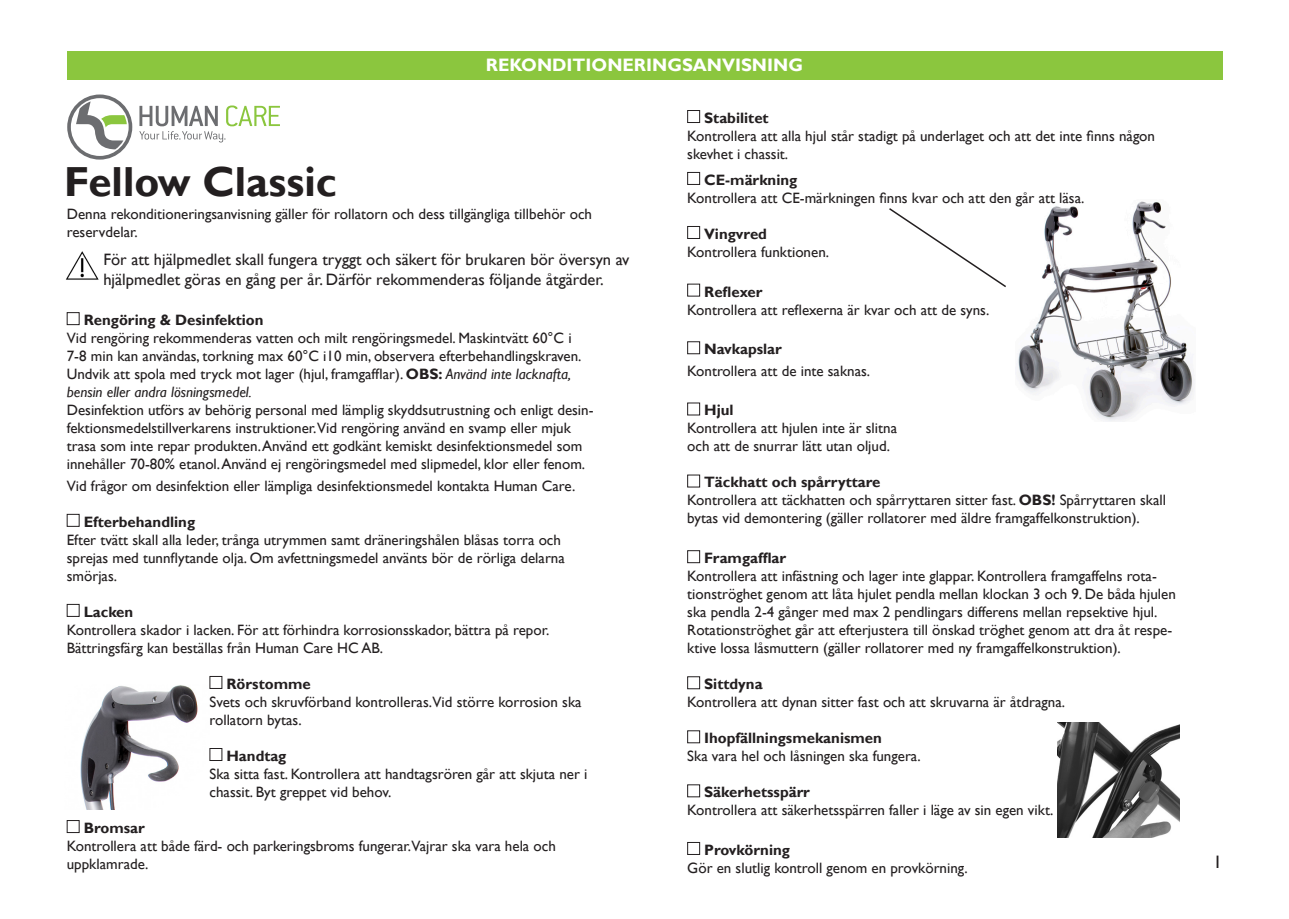
<style>
.page{position:relative;width:1289px;height:919px;background:#fff}
.page>*{position:absolute;margin:0;border:0;box-sizing:border-box;transform-origin:0 0}
.Rubrik_1{font:700 42px "Gill Sans";color:#231f20}
.Rubrik_-_vit{font:700 18px "Gill Sans";color:#fff}
.t1{font:18px "Gill Sans";color:#231f20}
.Brödtext{font:16.5px/19.8px "Gill Sans";color:#231f20}
.Bild___Tabell___Ruta{font:15px/18px "Gill Sans";color:#231f20}
.Bild___Tabell___Ruta-2{font:700 15px "Gill Sans";color:#231f20}
.Rubrik_-_svart{font:15px/18px "Gill Sans";color:#231f20}
.s1{font-weight:700}
.s2{font-style:italic}
</style>
<div class="page">
<div style="left:67px;top:52px;width:1155px;height:28px;background:#8bc63e"></div>
<svg style="left:67px;top:94px;width:65px;height:66px"></svg>
<svg style="left:139px;top:105px;width:141px;height:37px"></svg>
<img style="left:66px;top:251px;width:33px;height:29px">
<img style="left:1018px;top:201px;width:176px;height:220px">
<svg style="left:889px;top:208px;width:117px;height:80px"></svg>
<img style="left:1057px;top:722px;width:122px;height:115px">
<img style="left:80px;top:685px;width:118px;height:124px">
<div style="left:67px;top:312px;width:13px;height:13px;border:1px solid #231f20"></div>
<div style="left:67px;top:514px;width:13px;height:12px;border:1px solid #231f20"></div>
<div style="left:687px;top:172px;width:13px;height:13px;border:1px solid #231f20"></div>
<div style="left:687px;top:226px;width:13px;height:13px;border:1px solid #231f20"></div>
<div style="left:687px;top:284px;width:13px;height:12px;border:1px solid #231f20"></div>
<div style="left:687px;top:341px;width:13px;height:13px;border:1px solid #231f20"></div>
<div style="left:687px;top:402px;width:13px;height:13px;border:1px solid #231f20"></div>
<div style="left:687px;top:474px;width:13px;height:13px;border:1px solid #231f20"></div>
<div style="left:687px;top:550px;width:13px;height:13px;border:1px solid #231f20"></div>
<div style="left:687px;top:676px;width:13px;height:13px;border:1px solid #231f20"></div>
<div style="left:687px;top:730px;width:13px;height:13px;border:1px solid #231f20"></div>
<div style="left:687px;top:784px;width:13px;height:13px;border:1px solid #231f20"></div>
<div style="left:687px;top:842px;width:13px;height:12px;border:1px solid #231f20"></div>
<div style="left:687px;top:110px;width:13px;height:13px;border:1px solid #231f20"></div>
<p class="Rubrik_-_vit" style="left:486px;top:54px;width:318px">REKONDITIONERINGSANVISNING</p>
<p class="Rubrik_1" style="left:64px;top:157px;width:274px">Fellow Classic</p>
<p class="Rubrik_-_svart" style="left:67px;top:206px;width:527px">Denna rekonditioneringsanvisning gäller för rollatorn och dess tillgängliga tillbehör och reservdelar.</p>
<p class="Brödtext" style="left:103px;top:250px;width:527px">För att hjälpmedlet skall fungera tryggt och säkert för brukaren bör översyn av hjälpmedlet göras en gång per år. Därför rekommenderas följande åtgärder.</p>
<p class="Bild___Tabell___Ruta-2" style="left:84px;top:311px;width:181px">Rengöring &amp; Desinfektion</p>
<p class="Bild___Tabell___Ruta" style="left:67px;top:329px;width:516px">Vid rengöring rekommenderas vatten och milt rengöringsmedel. Maskintvätt 60°C i 7-8 min kan användas, torkning max 60°C i10 min, observera efterbehandlingskraven.<br>Undvik att spola med tryck mot lager (hjul, framgafflar). <span class="s1">OBS:</span> <span class="s2">Använd inte lacknafta, bensin eller andra lösningsmedel.</span></p>
<p class="Bild___Tabell___Ruta" style="left:67px;top:401px;width:528px">Desinfektion utförs av behörig personal med lämplig skyddsutrustning och enligt desin&shy;fektionsmedelstillverkarens instruktioner.Vid rengöring använd en svamp eller mjuk trasa som inte repar produkten. Använd ett godkänt kemiskt desinfektionsmedel som innehåller 70-80% etanol. Använd ej rengöringsmedel med slipmedel, klor eller fenom.</p>
<p class="Bild___Tabell___Ruta" style="left:67px;top:477px;width:510px">Vid frågor om desinfektion eller lämpliga desinfektionsmedel kontakta Human Care.</p>
<p class="Bild___Tabell___Ruta-2" style="left:84px;top:512px;width:113px">Efterbehandling</p>
<p class="Bild___Tabell___Ruta" style="left:67px;top:531px;width:499px">Efter tvätt skall alla leder, trånga utrymmen samt dräneringshålen blåsas torra och sprejas med tunnflytande olja. Om avfettningsmedel använts bör de rörliga delarna smörjas.</p>
<p class="Bild___Tabell___Ruta-2" style="left:84px;top:602px;width:51px">Lacken</p>
<p class="Bild___Tabell___Ruta" style="left:67px;top:621px;width:484px">Kontrollera skador i lacken. För att förhindra korrosionsskador, bättra på repor.<br>Bättringsfärg kan beställas från Human Care HC AB.</p>
<p class="Bild___Tabell___Ruta-2" style="left:226px;top:674px;width:86px">Rörstomme</p>
<p class="Bild___Tabell___Ruta" style="left:209px;top:693px;width:373px">Svets och skruvförband kontrolleras.Vid större korrosion ska rollatorn bytas.</p>
<p class="Bild___Tabell___Ruta-2" style="left:226px;top:746px;width:61px">Handtag</p>
<p class="Bild___Tabell___Ruta" style="left:209px;top:765px;width:379px">Ska sitta fast. Kontrollera att handtagsrören går att skjuta ner i chassit. Byt greppet vid behov.</p>
<p class="Bild___Tabell___Ruta-2" style="left:84px;top:818px;width:63px">Bromsar</p>
<p class="Bild___Tabell___Ruta" style="left:67px;top:837px;width:490px">Kontrollera att både färd- och parkeringsbroms fungerar.Vajrar ska vara hela och uppklamrade.</p>
<p class="Bild___Tabell___Ruta-2" style="left:704px;top:109px;width:66px">Stabilitet</p>
<p class="Bild___Tabell___Ruta" style="left:687px;top:127px;width:469px">Kontrollera att alla hjul står stadigt på underlaget och att det inte finns någon skevhet i chassit.</p>
<p class="Bild___Tabell___Ruta-2" style="left:704px;top:171px;width:95px">CE-märkning</p>
<p class="Bild___Tabell___Ruta" style="left:687px;top:189px;width:398px">Kontrollera att CE-märkningen finns kvar och att den går att läsa.</p>
<p class="Bild___Tabell___Ruta-2" style="left:704px;top:225px;width:64px">Vingvred</p>
<p class="Bild___Tabell___Ruta" style="left:687px;top:243px;width:143px">Kontrollera funktionen.</p>
<p class="Bild___Tabell___Ruta-2" style="left:704px;top:282px;width:60px">Reflexer</p>
<p class="Bild___Tabell___Ruta" style="left:687px;top:301px;width:303px">Kontrollera att reflexerna är kvar och att de syns.</p>
<p class="Bild___Tabell___Ruta-2" style="left:704px;top:340px;width:79px">Navkapslar</p>
<p class="Bild___Tabell___Ruta" style="left:687px;top:362px;width:184px">Kontrollera att de inte saknas.</p>
<p class="Bild___Tabell___Ruta-2" style="left:704px;top:401px;width:31px">Hjul</p>
<p class="Bild___Tabell___Ruta" style="left:687px;top:419px;width:211px">Kontrollera att hjulen inte är slitna</p>
<p class="Bild___Tabell___Ruta" style="left:687px;top:437px;width:204px">och att de snurrar lätt utan oljud.</p>
<p class="Bild___Tabell___Ruta-2" style="left:704px;top:473px;width:178px">Täckhatt och spårryttare</p>
<p class="Bild___Tabell___Ruta" style="left:687px;top:491px;width:480px">Kontrollera att täckhatten och spårryttaren sitter fast. <span class="s1">OBS!</span> Spårryttaren skall bytas vid demontering (gäller rollatorer med äldre framgaffelkonstruktion).</p>
<p class="Bild___Tabell___Ruta-2" style="left:704px;top:549px;width:84px">Framgafflar</p>
<p class="Bild___Tabell___Ruta" style="left:687px;top:567px;width:490px">Kontrollera att infästning och lager inte glappar. Kontrollera framgaffelns rota&shy;tionströghet genom att låta hjulet pendla mellan klockan 3 och 9. De båda hjulen ska pendla 2-4 gånger med max 2 pendlingars differens mellan repsektive hjul.<br>Rotationströghet går att efterjustera till önskad tröghet genom att dra åt respe&shy;ktive lossa låsmuttern (gäller rollatorer med ny framgaffelkonstruktion).</p>
<p class="Bild___Tabell___Ruta-2" style="left:704px;top:675px;width:60px">Sittdyna</p>
<p class="Bild___Tabell___Ruta" style="left:687px;top:693px;width:379px">Kontrollera att dynan sitter fast och att skruvarna är åtdragna.</p>
<p class="Bild___Tabell___Ruta-2" style="left:704px;top:729px;width:179px">Ihopfällningsmekanismen</p>
<p class="Bild___Tabell___Ruta" style="left:687px;top:747px;width:235px">Ska vara hel och låsningen ska fungera.</p>
<p class="Bild___Tabell___Ruta-2" style="left:704px;top:783px;width:107px">Säkerhetsspärr</p>
<p class="Bild___Tabell___Ruta" style="left:687px;top:801px;width:367px">Kontrollera att säkerhetsspärren faller i läge av sin egen vikt.</p>
<p class="Bild___Tabell___Ruta-2" style="left:704px;top:840px;width:87px">Provkörning</p>
<p class="Bild___Tabell___Ruta" style="left:687px;top:859px;width:282px">Gör en slutlig kontroll genom en provkörning.</p>
<p class="t1" style="left:1213px;top:851px;width:10px">1</p>
</div>
